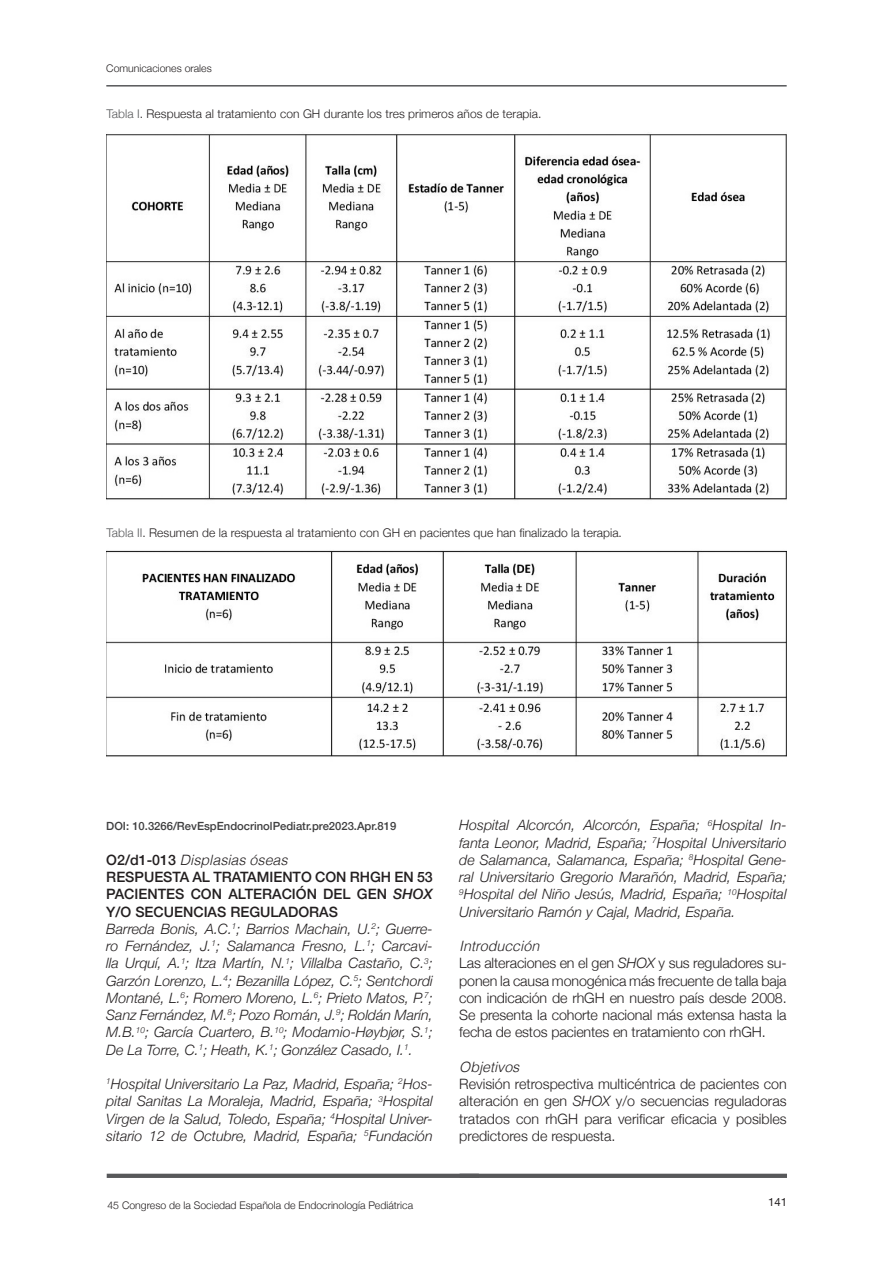
<style>
.page{position:relative;width:893px;height:1263px;background:#fff}
.page>*{position:absolute;margin:0;border:0;box-sizing:border-box;transform-origin:0 0}
.autors_i_filiacio{font:italic 300 14.25px/17.2px "Helvetica Neue";color:#231f20;text-align:justify}
.text_comu{font:300 14.25px/17.2px "Helvetica Neue";letter-spacing:-.01em;color:#231f20;text-align:justify}
.titol{font:500 14.25px/17.2px "Helvetica Neue";color:#231f20;text-align:justify}
.text_comu-2{font:italic 300 14.25px "Helvetica";color:#231f20}
.t1{font:300 12px "Helvetica Neue";letter-spacing:.005em;color:#231f20}
.t2{font:11.4px "Helvetica Neue";color:#231f20}
.doi_orales_després_f{font:500 11.25px "Helvetica Neue";color:#3e3e3f}
.t3{font:300 10.5px "Helvetica Neue";color:#231f20}
.s1{color:#57585a}
.s2{font-family:"Helvetica Neue";font-weight:500;font-style:normal}
.s3{font-style:italic}
</style>
<div class="page">
<hr style="left:107px;top:1174px;width:372px;height:4px;background:#57585a">
<hr style="left:460px;top:1174px;width:327px;height:4px;background:#57585a">
<hr style="left:106px;top:85px;width:681px;height:2px;background:#57585a">
<img style="left:106px;top:134px;width:681px;height:366px">
<img style="left:106px;top:550px;width:681px;height:207px">
<p class="t3" style="left:106px;top:60px;width:107px">Comunicaciones orales</p>
<p class="t1" style="left:106px;top:104px;width:437px"><span class="s1">Tabla I</span>. Respuesta al tratamiento con GH durante los tres primeros años de terapia.</p>
<p class="t1" style="left:106px;top:523px;width:517px"><span class="s1">Tabla II</span>. Resumen de la respuesta al tratamiento con GH en pacientes que han finalizado la terapia.</p>
<p class="doi_orales_després_f" style="left:106px;top:817px;width:291px">DOI: 10.3266/RevEspEndocrinolPediatr.pre2023.Apr.819</p>
<p class="text_comu-2" style="left:106px;top:848px;width:183px"><span class="s2">O2/d1-013</span> Displasias óseas</p>
<p class="titol" style="left:106px;top:867px;width:328px">RESPUESTA AL TRATAMIENTO CON RHGH EN 53<br>PACIENTES CON ALTERACIÓN DEL GEN <span class="s3">SHOX </span>Y/O SECUENCIAS REGULADORAS</p>
<p class="autors_i_filiacio" style="left:106px;top:919px;width:328px">Barreda Bonis, A.C.<sup>1</sup>; Barrios Machain, U.<sup>2</sup>; Guerre&shy;ro Fernández, J.<sup>1</sup>; Salamanca Fresno, L.<sup>1</sup>; Carcavi&shy;lla Urquí, A.<sup>1</sup>; Itza Martín, N.<sup>1</sup>; Villalba Castaño, C.<sup>3</sup>; Garzón Lorenzo, L.<sup>4</sup>; Bezanilla López, C.<sup>5</sup>; Sentchordi Montané, L.<sup>6</sup>; Romero Moreno, L.<sup>6</sup>; Prieto Matos, P.<sup>7</sup>; Sanz Fernández, M.<sup>8</sup>; Pozo Román, J.<sup>9</sup>; Roldán Marín, M.B.<sup>10</sup>; García Cuartero, B.<sup>10</sup>; Modamio-Høybjør, S.<sup>1</sup>; De La Torre, C.<sup>1</sup>; Heath, K.<sup>1</sup>; González Casado, I.<sup>1</sup>.</p>
<p class="autors_i_filiacio" style="left:106px;top:1074px;width:328px"><sup>1</sup>Hospital Universitario La Paz, Madrid, España; <sup>2</sup>Hos&shy;pital Sanitas La Moraleja, Madrid, España; <sup>3</sup>Hospital Virgen de la Salud, Toledo, España; <sup>4</sup>Hospital Univer&shy;sitario 12 de Octubre, Madrid, España; <sup>5</sup>Fundación</p>
<p class="autors_i_filiacio" style="left:459px;top:816px;width:329px">Hospital Alcorcón, Alcorcón, España; <sup>6</sup>Hospital In&shy;fanta Leonor, Madrid, España; <sup>7</sup>Hospital Universitario de Salamanca, Salamanca, España; <sup>8</sup>Hospital Gene&shy;ral Universitario Gregorio Marañón, Madrid, España; <sup>9</sup>Hospital del Niño Jesús, Madrid, España; <sup>10</sup>Hospital Universitario Ramón y Cajal, Madrid, España.</p>
<p class="text_comu-2" style="left:459px;top:934px;width:81px">Introducción</p>
<p class="text_comu" style="left:459px;top:954px;width:329px">Las alteraciones en el gen <span class="s3">SHOX</span> y sus reguladores su&shy;ponen la causa monogénica más frecuente de talla baja con indicación de rhGH en nuestro país desde 2008.<br>Se presenta la cohorte nacional más extensa hasta la fecha de estos pacientes en tratamiento con rhGH.</p>
<p class="text_comu-2" style="left:459px;top:1055px;width:62px">Objetivos</p>
<p class="text_comu" style="left:459px;top:1074px;width:329px">Revisión retrospectiva multicéntrica de pacientes con alteración en gen <span class="s3">SHOX</span> y/o secuencias reguladoras tratados con rhGH para verificar eficacia y posibles predictores de respuesta.</p>
<p class="t3" style="left:107px;top:1197px;width:307px">45 Congreso de la Sociedad Española de Endocrinología Pediátrica</p>
<p class="t2" style="left:768px;top:1194px;width:20px">141</p>
</div>
